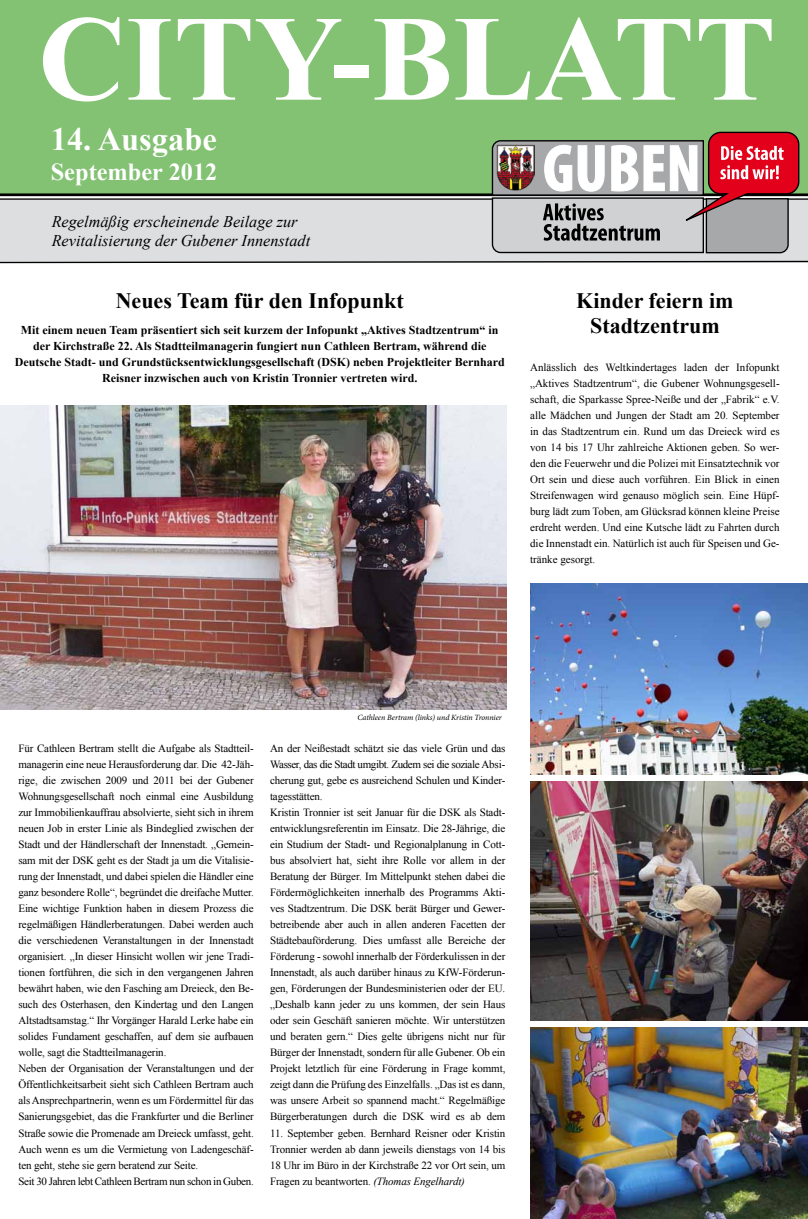
<style>
.page{position:relative;width:808px;height:1219px;background:#fff}
.page>*{position:absolute;margin:0;border:0;box-sizing:border-box;transform-origin:0 0}
.t1{font:700 121.8px "Times New Roman";color:#fff}
.t2{font:700 condensed 66.7px "Myriad Pro";color:#fff}
.t3{font:700 32.5px "Times New Roman";color:#fff}
.t4{font:700 24.4px "Times New Roman";color:#fff}
.t5{font:700 22px/25px "Times New Roman";color:#000;text-align:center}
.t6{font:italic 16.2px/19.5px "Times New Roman";color:#000}
.t7{font:700 12px/16px "Times New Roman";color:#000;text-align:center}
.t8{font:11px/16px "Times New Roman";letter-spacing:-.01em;color:#000;text-align:justify}
.t9{font:italic 8px "Minion Pro";letter-spacing:-.01em;color:#000}
.s1{font-style:italic}
</style>
<div class="page">
<div style="left:0;top:200px;width:808px;height:63px;background:#dddedf"></div>
<hr style="left:0;top:198px;width:808px;height:2px;background:#000">
<div style="left:0;top:0;width:808px;height:195px;background:#83c173"></div>
<hr style="left:0;top:193px;width:808px;height:3px;background:#000">
<svg style="left:491px;top:131px;width:309px;height:123px"></svg>
<img style="left:497px;top:145px;width:38px;height:46px">
<svg style="left:0;top:260px;width:808px;height:4px"></svg>
<img style="left:0;top:405px;width:507px;height:304px">
<img style="left:530px;top:583px;width:278px;height:192px">
<img style="left:530px;top:781px;width:278px;height:239px">
<img style="left:530px;top:1027px;width:278px;height:192px">
<h1 class="t1" style="left:38px;top:-25px;width:739px">CITY-BLATT</h1>
<h3 class="t3" style="left:51px;top:117px;width:168px">14. Ausgabe</h3>
<h3 class="t4" style="left:51px;top:155px;width:168px">September 2012</h3>
<h3 class="t6" style="left:52px;top:211px;width:260px">Regelmäßig erscheinende Beilage zur<br>Revitalisierung der Gubener Innenstadt</h3>
<h3 class="t5" style="left:116px;top:287px;width:290px">Neues Team für den Infopunkt</h3>
<p class="t7" style="left:15px;top:322px;width:491px">Mit einem neuen Team präsentiert sich seit kurzem der Infopunkt „Aktives Stadtzentrum“ in der Kirchstraße 22. Als Stadtteilmanagerin fungiert nun Cathleen Bertram, während die Deutsche Stadt- und Grundstücksentwicklungsgesellschaft (DSK) neben Projektleiter Bernhard Reisner inzwischen auch von Kristin Tronnier vertreten wird.</p>
<h2 class="t2" style="left:543px;top:127px;width:159px">GUBEN</h2>
<h3 class="t5" style="left:576px;top:287px;width:159px">Kinder feiern im<br>Stadtzentrum</h3>
<p class="t8" style="left:530px;top:359px;width:251px">Anlässlich des Weltkindertages laden der Infopunkt „Aktives Stadtzentrum“, die Gubener Wohnungsgesell&shy;schaft, die Sparkasse Spree-Neiße und der „Fabrik“ e.V. alle Mädchen und Jungen der Stadt am 20. September in das Stadtzentrum ein. Rund um das Dreieck wird es von 14 bis 17 Uhr zahlreiche Aktionen geben. So wer&shy;den die Feuerwehr und die Polizei mit Einsatztechnik vor Ort sein und diese auch vorführen. Ein Blick in einen Streifenwagen wird genauso möglich sein. Eine Hüpf&shy;burg lädt zum Toben, am Glücksrad können kleine Preise erdreht werden. Und eine Kutsche lädt zu Fahrten durch die Innenstadt ein. Natürlich ist auch für Speisen und Ge&shy;tränke gesorgt.</p>
<p class="t8" style="left:18px;top:740px;width:237px;text-align:left">Für Cathleen Bertram stellt die Aufgabe als Stadtteil&shy;managerin eine neue Herausforderung dar. Die 42-Jäh&shy;rige, die zwischen 2009 und 2011 bei der Gubener Wohnungsgesellschaft noch einmal eine Ausbildung zur Immobilienkauffrau absolvierte, sieht sich in ihrem neuen Job in erster Linie als Bindeglied zwischen der Stadt und der Händlerschaft der Innenstadt. „Gemein&shy;sam mit der DSK geht es der Stadt ja um die Vitalisie&shy;rung der Innenstadt, und dabei spielen die Händler eine ganz besondere Rolle“, begründet die dreifache Mutter.<br>Eine wichtige Funktion haben in diesem Prozess die regelmäßigen Händlerberatungen. Dabei werden auch die verschiedenen Veranstaltungen in der Innenstadt organisiert. „In dieser Hinsicht wollen wir jene Tradi&shy;tionen fortführen, die sich in den vergangenen Jahren bewährt haben, wie den Fasching am Dreieck, den Be&shy;such des Osterhasen, den Kindertag und den Langen Altstadtsamstag.“ Ihr Vorgänger Harald Lerke habe ein solides Fundament geschaffen, auf dem sie aufbauen wolle, sagt die Stadtteilmanagerin.<br>Neben der Organisation der Veranstaltungen und der Öffentlichkeitsarbeit sieht sich Cathleen Bertram auch als Ansprechpartnerin, wenn es um Fördermittel für das Sanierungsgebiet, das die Frankfurter und die Berliner Straße sowie die Promenade am Dreieck umfasst, geht.<br>Auch wenn es um die Vermietung von Ladengeschäf&shy;ten geht, stehe sie gern beratend zur Seite.<br>Seit 30 Jahren lebt Cathleen Bertram nun schon in Guben.</p>
<p class="t9" style="left:357px;top:712px;width:146px">Cathleen Bertram (links) und Kristin Tronnier</p>
<p class="t8" style="left:270px;top:740px;width:237px;text-align:left">An der Neißestadt schätzt sie das viele Grün und das Wasser, das die Stadt umgibt. Zudem sei die soziale Absi&shy;cherung gut, gebe es ausreichend Schulen und Kinder&shy;tagesstätten.<br>Kristin Tronnier ist seit Januar für die DSK als Stadt&shy;entwicklungsreferentin im Einsatz. Die 28-Jährige, die ein Studium der Stadt- und Regionalplanung in Cott&shy;bus absolviert hat, sieht ihre Rolle vor allem in der Beratung der Bürger. Im Mittelpunkt stehen dabei die Fördermöglichkeiten innerhalb des Programms Akti&shy;ves Stadtzentrum. Die DSK berät Bürger und Gewer&shy;betreibende aber auch in allen anderen Facetten der Städtebauförderung. Dies umfasst alle Bereiche der Förderung - sowohl innerhalb der Förderkulissen in der Innenstadt, als auch darüber hinaus zu KfW-Förderun&shy;gen, Förderungen der Bundesministerien oder der EU. „Deshalb kann jeder zu uns kommen, der sein Haus oder sein Geschäft sanieren möchte. Wir unterstützen und beraten gern.“ Dies gelte übrigens nicht nur für Bürger der Innenstadt, sondern für alle Gubener. Ob ein Projekt letztlich für eine Förderung in Frage kommt, zeigt dann die Prüfung des Einzelfalls. „Das ist es dann, was unsere Arbeit so spannend macht.“ Regelmäßige Bürgerberatungen durch die DSK wird es ab dem</p>
<p class="t8" style="left:270px;top:1125px;width:237px">11. September geben. Bernhard Reisner oder Kristin Tronnier werden ab dann jeweils dienstags von 14 bis 18 Uhr im Büro in der Kirchstraße 22 vor Ort sein, um Fragen zu beantworten. <span class="s1">(Thomas Engelhardt)</span></p>
</div>
